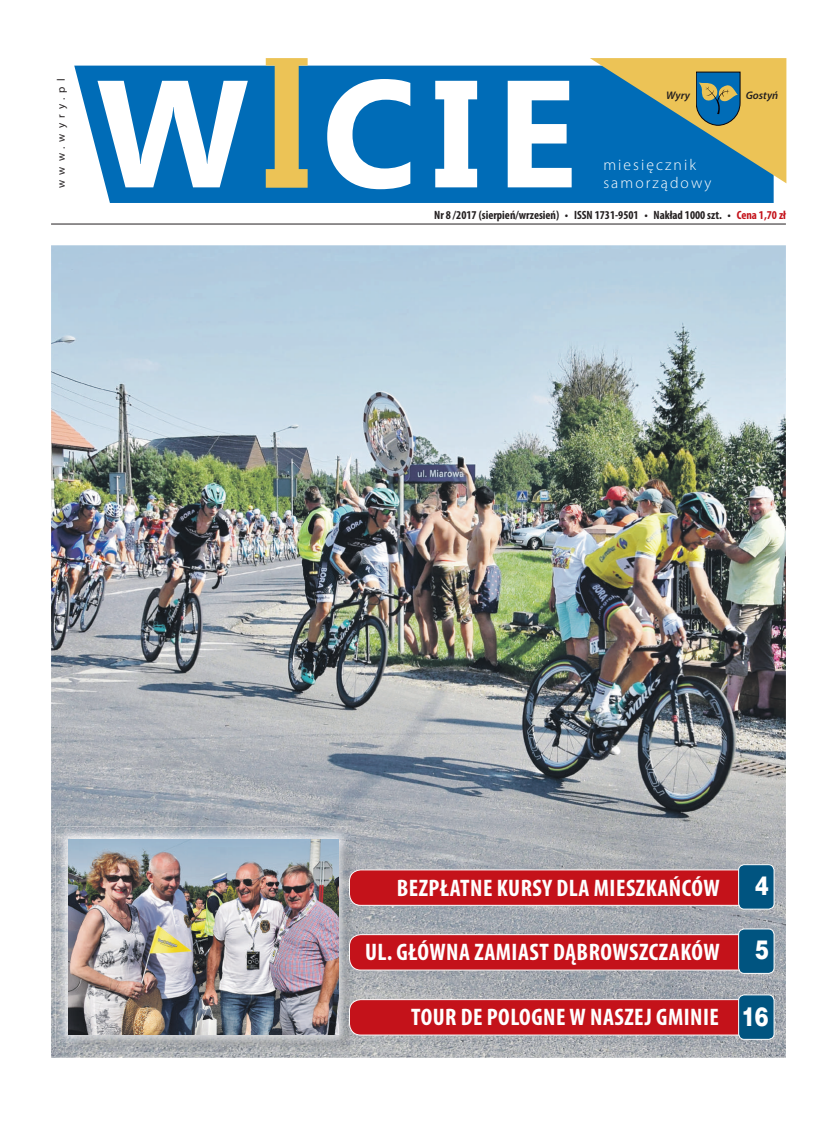
<style>
.page{position:relative;width:837px;height:1123px;background:#fff}
.page>*{position:absolute;margin:0;border:0;box-sizing:border-box;transform-origin:0 0}
.t1{font:700 152.1px "Ebrima";color:#fff}
.t2{font:26px "Switzer Cnd EFN Heavy";color:#fff}
.t3{font:700 condensed 24px "Myriad Pro";letter-spacing:.02em;color:#fff}
.t4{font:300 15.7px "Myriad Pro";letter-spacing:.13em;color:#fff}
.t5{font:700 condensed 12px "Myriad Pro";color:#231f20}
.t6{font:11px "Myriad Pro";letter-spacing:.46em;color:#231f20}
.t7{font:italic 600 11px "Myriad Pro";color:#231f20}
.s1{color:#c4121a}
.s2{font-family:"Switzer Cnd EFN Heavy";font-weight:400;font-stretch:normal;font-size:26px}
</style>
<div class="page">
<div style="left:74px;top:66px;width:699px;height:137px;background:#006cb7"></div>
<svg style="left:266px;top:58px;width:41px;height:130px;background:#9da676"></svg>
<svg style="left:589px;top:58px;width:197px;height:125px;background:#65908c"></svg>
<hr style="left:51px;top:223px;width:734px;height:1px;background:#231f20">
<img style="left:51px;top:245px;width:734px;height:812px">
<img style="left:324px;top:836px;width:32px;height:216px">
<img style="left:65px;top:1047px;width:259px;height:5px">
<img style="left:55px;top:826px;width:296px;height:31px">
<img style="left:55px;top:857px;width:10px;height:190px">
<img style="left:65px;top:836px;width:286px;height:211px">
<img style="left:68px;top:839px;width:270px;height:195px">
<div style="left:349px;top:870px;width:415px;height:35px;background:#c4121a;border-radius:11px"></div>
<div style="left:349px;top:869px;width:416px;height:36px;border:1px solid #fff;border-radius:11px"></div>
<div style="left:349px;top:934px;width:415px;height:36px;background:#c4121a;border-radius:11px"></div>
<div style="left:349px;top:934px;width:416px;height:36px;border:1px solid #fff;border-radius:11px"></div>
<div style="left:349px;top:999px;width:415px;height:36px;background:#c4121a;border-radius:11px"></div>
<div style="left:349px;top:999px;width:416px;height:36px;border:1px solid #fff;border-radius:11px"></div>
<div style="left:738px;top:864px;width:35px;height:45px;background:#005480;border-radius:6px"></div>
<div style="left:737px;top:864px;width:37px;height:45px;border:1px solid #fff;border-radius:6px"></div>
<div style="left:738px;top:929px;width:35px;height:44px;background:#005480;border-radius:6px"></div>
<div style="left:737px;top:928px;width:37px;height:45px;border:1px solid #fff;border-radius:6px"></div>
<div style="left:738px;top:994px;width:35px;height:45px;background:#005480;border-radius:6px"></div>
<div style="left:737px;top:994px;width:37px;height:45px;border:1px solid #fff;border-radius:6px"></div>
<p class="t6" style="left:57px;top:188px;width:110px;rotate:-90deg">www.wyry.pl</p>
<h1 class="t1" style="left:96px;top:35px;width:481px">W CIE</h1>
<p class="t7" style="left:666px;top:88px;width:25px">Wyry</p>
<p class="t7" style="left:745px;top:88px;width:34px">Gostyń</p>
<p class="t4" style="left:603px;top:155px;width:94px">miesięcznik</p>
<p class="t4" style="left:603px;top:173px;width:109px">samorządowy</p>
<p class="t5" style="left:434px;top:211px;width:353px">Nr 8 /2017 (sierpień/wrzesień) • ISSN 1731-9501 • Nakład 1000 szt. • <span class="s1">Cena 1,70 zł</span></p>
<p class="t3" style="left:396px;top:879px;width:324px">BEZPŁATNE KURSY DLA MIESZKAŃCÓW</p>
<p class="t2" style="left:754px;top:875px;width:15px">4</p>
<p class="t3" style="left:365px;top:944px;width:356px">UL. GŁÓWNA ZAMIAST DĄBROWSZCZAKÓW</p>
<p class="t2" style="left:754px;top:939px;width:15px">5</p>
<p class="t3" style="left:411px;top:1008px;width:359px">TOUR DE POLOGNE W NASZEJ GMINIE <span class="s2">16</span></p>
</div>
